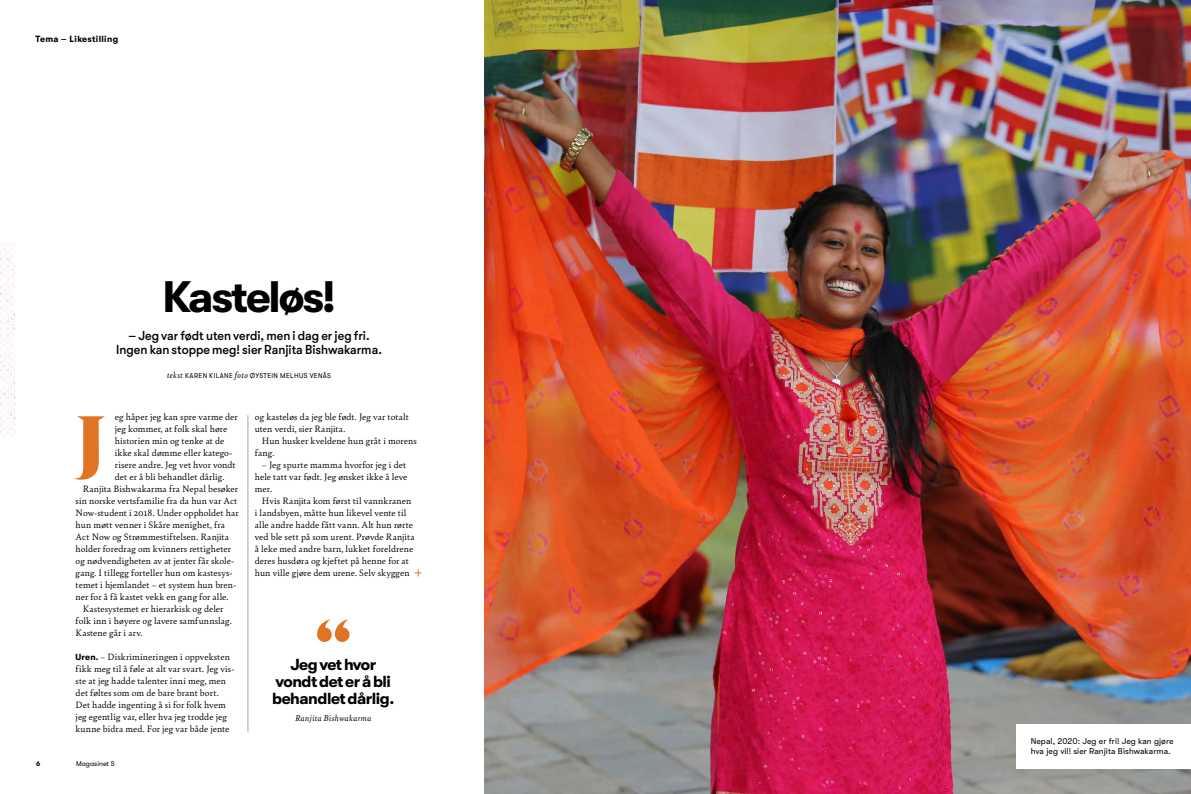
<style>
.page{position:relative;width:1191px;height:794px;background:#fff}
.page>*{position:absolute;margin:0;border:0;box-sizing:border-box;transform-origin:0 0}
.t1{font:72px "Bely Display";color:#e17325}
.t2{font:700 44px "GT Walsheim";letter-spacing:-.05em;color:#000}
.t3{font:700 16px/17.2px "GT Walsheim";letter-spacing:-.03em;color:#000;text-align:center}
.t4{font:500 13px/14px "GT Walsheim";color:#000;text-align:center;scale:.96 1}
.t5{font:9.8px/12px "Bely";letter-spacing:.01em;color:#000}
.t6{font:italic 9px "Bely";letter-spacing:.04em;color:#000}
.t7{font:700 9px "GT Walsheim";letter-spacing:.04em;color:#000}
.t8{font:8.5px/10px "GT Walsheim";letter-spacing:.01em;color:#000}
.t9{font:7px "GT Walsheim";letter-spacing:.06em;color:#000}
.t10{font:7px "GT Walsheim";color:#000}
.t11{font:700 7px "GT Walsheim";color:#000}
.s1{font-family:"Bely";font-style:italic;font-size:9px}
.s2{font-family:"GT Walsheim";font-weight:700;font-size:8.8px}
</style>
<div class="page">
<img style="left:484px;top:0;width:707px;height:794px">
<div style="left:1016px;top:723px;width:175px;height:45px;background:#fff"></div>
<svg style="left:317px;top:619px;width:32px;height:23px"></svg>
<img style="left:0;top:244px;width:14px;height:192px">
<hr style="left:248px;top:415px;width:1px;height:317px;background:#a7a9ac">
<svg style="left:415px;top:569px;width:7px;height:7px"></svg>
<p class="t7" style="left:35px;top:34px;width:84px">Tema – Likestilling</p>
<h2 class="t2" style="left:162px;top:272px;width:175px">Kasteløs!</h2>
<h3 class="t4" style="left:116px;top:328px;width:278px">– Jeg var født uten verdi, men i dag er jeg fri.<br>Ingen kan stoppe meg! sier Ranjita Bishwakarma.</h3>
<p class="t9" style="left:167px;top:372px;width:165px"><span class="s1">tekst</span> KAREN KILANE <span class="s1">foto</span> ØYSTEIN MELHUS VENÅS</p>
<p class="t5" style="left:115px;top:410px;width:124px">eg håper jeg kan spre varme der</p>
<p class="t5" style="left:115px;top:422px;width:114px">jeg kommer, at folk skal høre</p>
<p class="t5" style="left:115px;top:434px;width:111px">historien min og tenke at de</p>
<p class="t5" style="left:115px;top:446px;width:119px">ikke skal dømme eller katego-</p>
<p class="t5" style="left:115px;top:458px;width:122px">risere andre. Jeg vet hvor vondt</p>
<p class="t5" style="left:115px;top:470px;width:111px">det er å bli behandlet dårlig.</p>
<p class="t5" style="left:83px;top:482px;width:157px">Ranjita Bishwakarma fra Nepal besøker</p>
<p class="t5" style="left:76px;top:494px;width:163px">sin norske vertsfamilie fra da hun var Act</p>
<p class="t5" style="left:76px;top:506px;width:165px">Now-student i 2018. Under oppholdet har</p>
<p class="t5" style="left:76px;top:518px;width:151px">hun møtt venner i Skåre menighet, fra</p>
<p class="t5" style="left:76px;top:530px;width:155px">Act Now og Strømmestiftelsen. Ranjita</p>
<p class="t5" style="left:76px;top:542px;width:157px">holder foredrag om kvinners rettigheter</p>
<p class="t5" style="left:76px;top:554px;width:160px">og nødvendigheten av at jenter får skole-</p>
<p class="t5" style="left:76px;top:566px;width:159px">gang. I tillegg forteller hun om kastesys-</p>
<p class="t5" style="left:76px;top:578px;width:162px">temet i hjemlandet – et system hun bren-</p>
<p class="t5" style="left:76px;top:590px;width:154px">ner for å få kastet vekk en gang for alle.</p>
<p class="t5" style="left:83px;top:602px;width:142px">Kastesystemet er hierarkisk og deler</p>
<p class="t5" style="left:76px;top:614px;width:157px">folk inn i høyere og lavere samfunnslag.</p>
<p class="t5" style="left:76px;top:626px;width:68px">Kastene går i arv.</p>
<p class="t5" style="left:76px;top:650px;width:160px"><span class="s2">Uren.</span> – Diskrimineringen i oppveksten fikk meg til å føle at alt var svart. Jeg vis&shy;ste at jeg hadde talenter inni meg, men det føltes som om de bare brant bort.<br>Det hadde ingenting å si for folk hvem jeg egentlig var, eller hva jeg trodde jeg kunne bidra med. For jeg var både jente</p>
<p class="t5" style="left:255px;top:410px;width:155px">og kaste løs da jeg ble født. Jeg var totalt uten verdi, sier Ranjita.</p>
<p class="t5" style="left:255px;top:434px;width:163px;text-indent:7px">Hun husker kveldene hun gråt i morens fang.</p>
<p class="t5" style="left:255px;top:458px;width:154px;text-indent:7px">– Jeg spurte mamma hvorfor jeg i det hele tatt var født. Jeg ønsket ikke å leve mer.</p>
<p class="t5" style="left:255px;top:494px;width:161px;text-indent:7px">Hvis Ranjita kom først til vannkranen i landsbyen, måtte hun likevel vente til alle andre hadde fått vann. Alt hun rørte ved ble sett på som urent. Prøvde Ranjita å leke med andre barn, lukket foreldrene deres husdøra og kjeftet på henne for at hun ville gjøre dem urene. Selv skyggen</p>
<h1 class="t1" style="left:76px;top:384px;width:32px">J</h1>
<h3 class="t3" style="left:272px;top:655px;width:124px">Jeg vet hvor vondt det er å bli behandlet dårlig.</h3>
<p class="t6" style="left:295px;top:711px;width:78px">Ranjita Bishwakarma</p>
<p class="t11" style="left:36px;top:759px;width:6px">6</p>
<p class="t10" style="left:76px;top:759px;width:40px">Magasinet S</p>
<p class="t8" style="left:1030px;top:736px;width:144px">Nepal, 2020: Jeg er fri! Jeg kan gjøre hva jeg vil! sier Ranjita Bishwakarma.</p>
</div>
